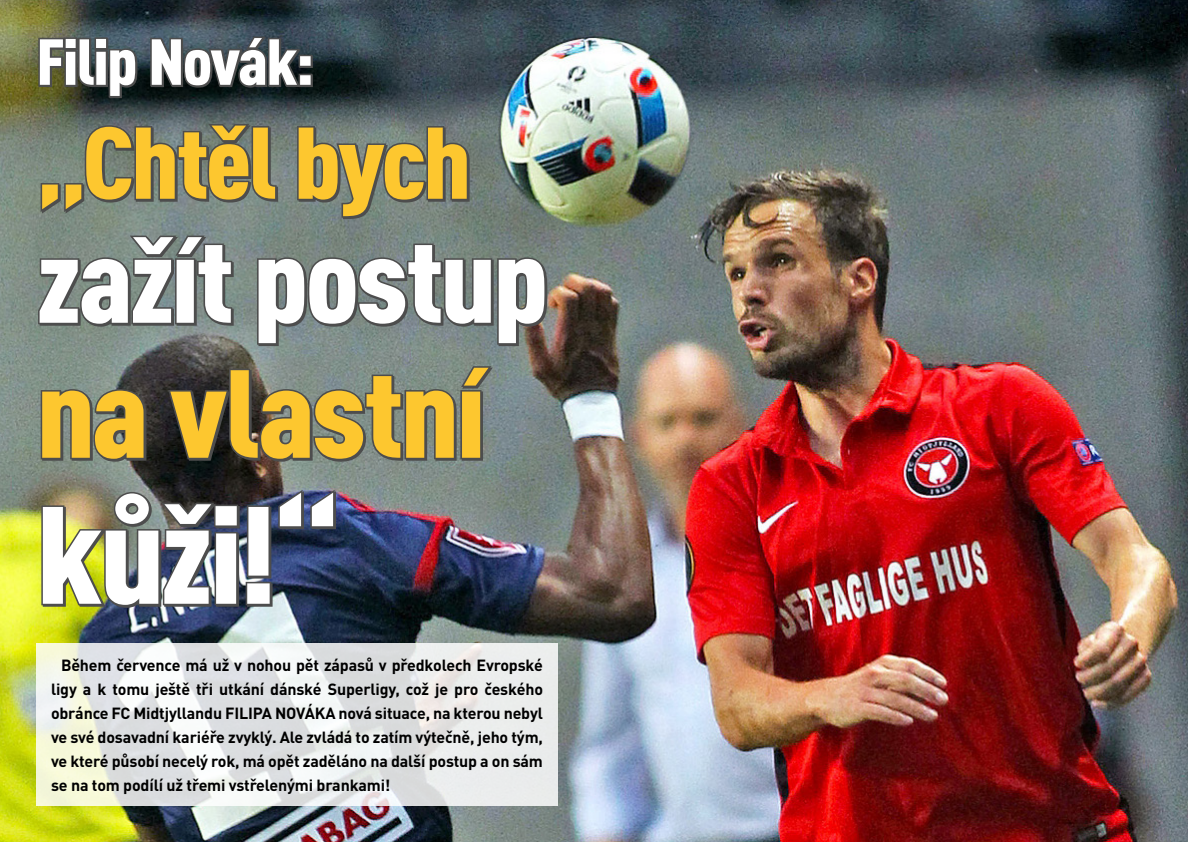
<style>
.page{position:relative;width:1188px;height:842px;background:#fff}
.page>*{position:absolute;margin:0;border:0;box-sizing:border-box;transform-origin:0 0}
.t1{font:900 condensed 136px "DIN Pro";color:#fff;scale:1.1 1}
.t2{font:900 condensed 123px "DIN Pro";letter-spacing:-.025em;color:#fdc72f;scale:1.1 1}
.t3{font:900 condensed 117px "DIN Pro";letter-spacing:-.025em;color:#fff;scale:1.1 1}
.t4{font:900 condensed 100px "DIN Pro";letter-spacing:-.03em;color:#fdc72f;scale:1.1 1}
.t5{font:900 condensed 63.9px "DIN Pro";letter-spacing:-.025em;color:#fff;scale:1.1 1}
.t6{font:700 16px/24px "DIN Pro";letter-spacing:-.01em;color:#000;text-align:justify}
</style>
<div class="page">
<img style="left:0;top:0;width:1188px;height:842px">
<svg style="left:36px;top:644px;width:522px;height:162px"></svg>
<svg style="left:37px;top:36px;width:103px;height:64px;background:#434940"></svg>
<svg style="left:149px;top:34px;width:165px;height:56px;background:#353e42"></svg>
<svg style="left:39px;top:121px;width:241px;height:95px;background:#6c7671"></svg>
<svg style="left:296px;top:125px;width:175px;height:96px;background:#6c7673"></svg>
<svg style="left:37px;top:233px;width:198px;height:95px;background:#6f7974"></svg>
<svg style="left:255px;top:242px;width:295px;height:106px;background:#6f7875"></svg>
<svg style="left:39px;top:388px;width:109px;height:75px;background:#636b66"></svg>
<svg style="left:166px;top:363px;width:328px;height:100px;background:#5c615e"></svg>
<img style="left:40px;top:487px;width:298px;height:122px">
<h3 class="t5" style="left:36px;top:22px;width:254px">Filip Novák:</h3>
<h3 class="t4" style="left:36px;top:101px;width:397px">„Chtěl bych</h3>
<h3 class="t3" style="left:36px;top:208px;width:467px">zažít postup</h3>
<h2 class="t2" style="left:36px;top:337px;width:411px">na vlastní</h2>
<h1 class="t1" style="left:36px;top:471px;width:279px">kůži!“</h1>
<p class="t6" style="left:51px;top:653px;width:494px;text-indent:10px">Během července má už v nohou pět zápasů v předkolech Evropské ligy a k tomu ještě tři utkání dánské Superligy, což je pro českého obránce FC Midtjyllandu FILIPA NOVÁKA nová situace, na kterou nebyl ve své dosavadní kariéře zvyklý. Ale zvládá to zatím výtečně, jeho tým, ve které působí necelý rok, má opět zaděláno na další postup a on sám se na tom podílí už třemi vstřelenými brankami!</p>
</div>
